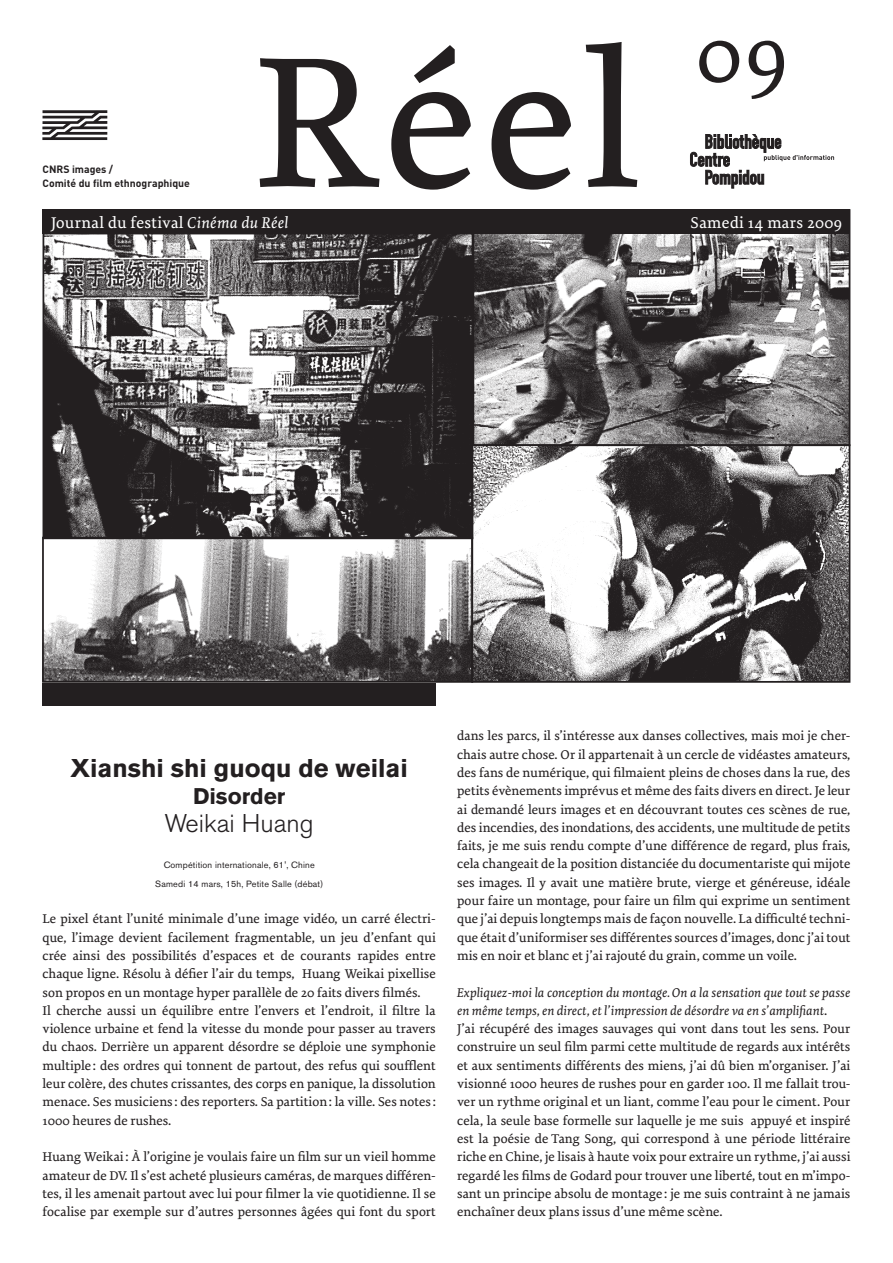
<style>
.page{position:relative;width:893px;height:1263px;background:#fff}
.page>*{position:absolute;margin:0;border:0;box-sizing:border-box;transform-origin:0 0}
.t1{font:198px "Tiina";color:#231f20}
.t2{font:85.35px "Tiina";color:#231f20}
.t3{font:700 25.5px "Akzidenz Grotesk BE";color:#231f20}
.t4{font:300 25.5px "Akzidenz Grotesk BE";color:#231f20}
.t5{font:700 22.5px "Akzidenz Grotesk BE";color:#231f20}
.t6{font:16.5px "Tiina";letter-spacing:.02em;color:#fff}
.t7{font:13.5px/18.3px "Tiina";color:#231f20;text-align:justify}
.t8{font:700 10.5px/13.8px "DIN";color:#231f20}
.t9{font:9px/18.3px "Akzidenz Grotesk BE";letter-spacing:.02em;color:#231f20;text-align:center}
.s1{font-style:italic}
</style>
<div class="page">
<img style="left:45px;top:236px;width:425px;height:444px">
<div style="left:42px;top:537px;width:431px;height:146px;border:2px solid #231f20"></div>
<div style="left:43px;top:233px;width:430px;height:306px;border:2px solid #231f20"></div>
<img style="left:474px;top:234px;width:373px;height:446px">
<div style="left:472px;top:209px;width:378px;height:237px;border:2px solid #231f20"></div>
<div style="left:471px;top:444px;width:379px;height:239px;border:2px solid #231f20"></div>
<div style="left:43px;top:682px;width:393px;height:23px;background:#231f20"></div>
<svg style="left:43px;top:110px;width:64px;height:30px"></svg>
<svg style="left:690px;top:134px;width:144px;height:54px"></svg>
<div style="left:43px;top:210px;width:807px;height:24px;background:#231f20"></div>
<h2 class="t2" style="left:696px;top:-3px;width:93px">09</h2>
<h1 class="t1" style="left:254px;top:-9px;width:387px">Réel</h1>
<p class="t6" style="left:51px;top:212px;width:239px">Journal du festival <span class="s1">Cinéma du Réel</span></p>
<p class="t6" style="left:690px;top:212px;width:153px">Samedi 14 mars 2009</p>
<p class="t8" style="left:43px;top:162px;width:149px">CNRS images /<br>Comité du film ethnographique</p>
<h3 class="t3" style="left:70px;top:753px;width:339px">Xianshi shi guoqu de weilai</h3>
<h3 class="t5" style="left:193px;top:783px;width:94px">Disorder</h3>
<h3 class="t4" style="left:165px;top:809px;width:150px">Weikai Huang</h3>
<p class="t9" style="left:155px;top:856px;width:170px">Compétition internationale, 61', Chine<br>Samedi 14 mars, 15h, Petite Salle (débat)</p>
<p class="t7" style="left:43px;top:909px;width:395px;text-align:left">Le pixel étant l’unité minimale d’une image vidéo, un carré électri&shy;que, l’image devient facilement fragmentable, un jeu d’enfant qui crée ainsi des possibilités d’espaces et de courants rapides entre chaque ligne. Résolu à défier l’air du temps, Huang Weikai pixellise son propos en un montage hyper parallèle de 20 faits divers filmés.<br>Il cherche aussi un équilibre entre l’envers et l’endroit, il filtre la violence urbaine et fend la vitesse du monde pour passer au travers du chaos. Derrière un apparent désordre se déploie une symphonie multiple : des ordres qui tonnent de partout, des refus qui soufflent leur colère, des chutes crissantes, des corps en panique, la dissolution menace. Ses musiciens : des reporters. Sa partition: la ville. Ses notes :<br>1000 heures de rushes.</p>
<p class="t7" style="left:43px;top:1147px;width:395px">Huang Weikai: À l’origine je voulais faire un film sur un vieil homme amateur de DV. Il s’est acheté plusieurs caméras, de marques différen&shy;tes, il les amenait partout avec lui pour filmer la vie quotidienne. Il se focalise par exemple sur d’autres personnes âgées qui font du sport</p>
<p class="t7" style="left:457px;top:726px;width:395px">dans les parcs, il s’intéresse aux danses collectives, mais moi je cher&shy;chais autre chose. Or il appartenait à un cercle de vidéastes amateurs, des fans de numérique, qui filmaient pleins de choses dans la rue, des petits évènements imprévus et même des faits divers en direct. Je leur ai demandé leurs images et en découvrant toutes ces scènes de rue, des incendies, des inondations, des accidents, une multitude de petits faits, je me suis rendu compte d’une différence de regard, plus frais, cela changeait de la position distanciée du documentariste qui mijote ses images. Il y avait une matière brute, vierge et généreuse, idéale pour faire un montage, pour faire un film qui exprime un sentiment que j’ai depuis longtemps mais de façon nouvelle. La difficulté techni&shy;que était d’uniformiser ses différentes sources d’images, donc j’ai tout mis en noir et blanc et j’ai rajouté du grain, comme un voile.</p>
<p class="t7" style="left:457px;top:983px;width:395px;text-align:left"><span class="s1">Expliquez-moi la conception du montage. On a la sensation que tout se passe en même temps, en direct, et l’impression de désordre va en s’amplifiant</span>.<br>J’ai récupéré des images sauvages qui vont dans tout les sens. Pour construire un seul film parmi cette multitude de regards aux intérêts et aux sentiments différents des miens, j’ai dû bien m’organiser. J’ai visionné 1000 heures de rushes pour en garder 100. Il me fallait trou&shy;ver un rythme original et un liant, comme l’eau pour le ciment. Pour cela, la seule base formelle sur laquelle je me suis appuyé et inspiré est la poésie de Tang Song, qui correspond à une période littéraire riche en Chine, je lisais à haute voix pour extraire un rythme, j’ai aussi regardé les films de Godard pour trouver une liberté, tout en m’impo&shy;sant un principe absolu de montage : je me suis contraint à ne jamais enchaîner deux plans issus d’une même scène.</p>
</div>
